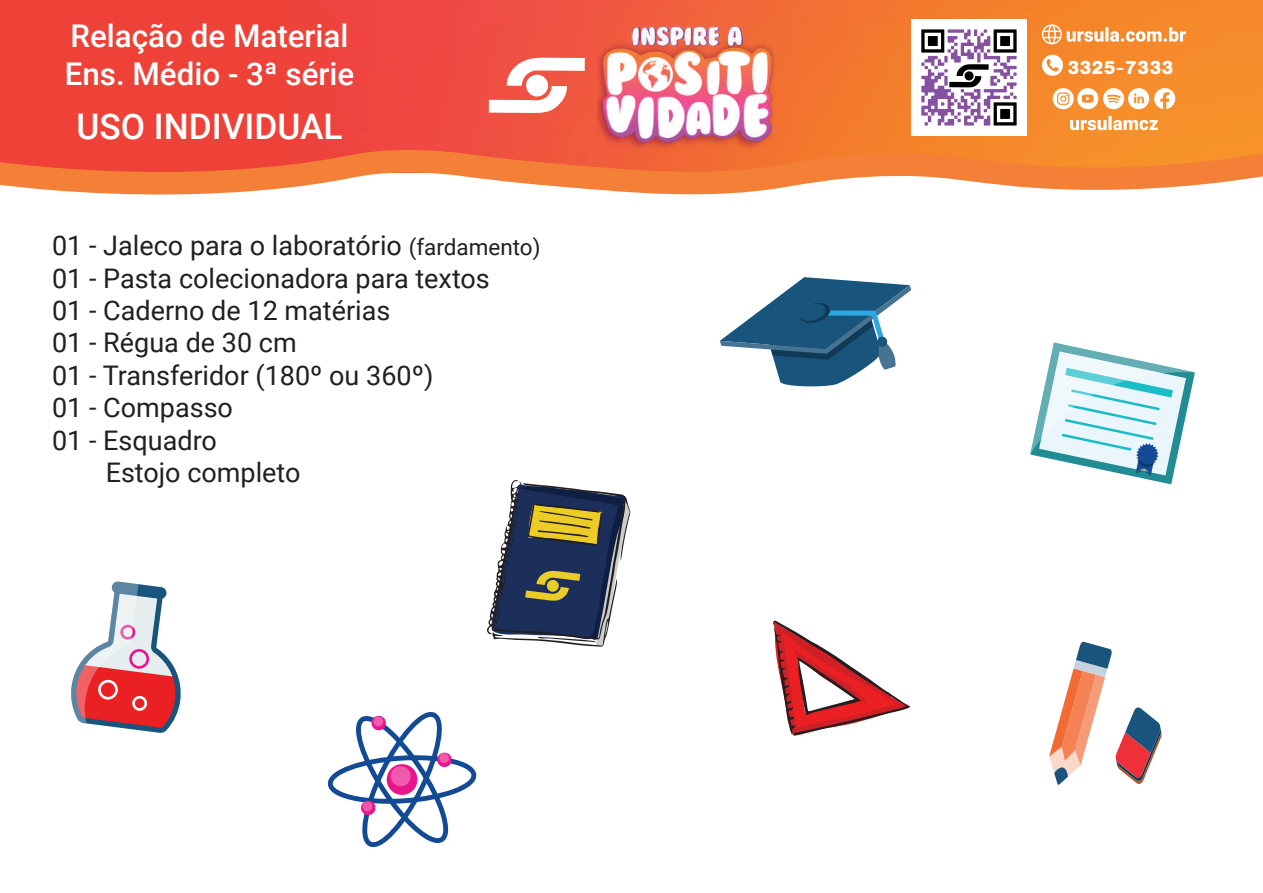
<style>
.page{position:relative;width:1263px;height:893px;background:#fff}
.page>*{position:absolute;margin:0;border:0;box-sizing:border-box;transform-origin:0 0}
.t1{font:500 35.25px "Roboto";color:#fff}
.t2{font:500 31.35px/37.5px "Roboto";color:#fff}
.t3{font:27px "Roboto";color:#231f20}
.t4{font:900 19.05px "Harabara Mais Black Harabara Mais";color:#fff}
.s1{font-size:22.5px}
</style>
<div class="page">
<svg style="left:1049px;top:641px;width:113px;height:144px"></svg>
<svg style="left:71px;top:581px;width:110px;height:152px"></svg>
<svg style="left:327px;top:712px;width:150px;height:136px"></svg>
<svg style="left:772px;top:620px;width:139px;height:116px"></svg>
<svg style="left:1030px;top:343px;width:165px;height:141px"></svg>
<svg style="left:720px;top:277px;width:191px;height:110px"></svg>
<img style="left:0;top:0;width:1263px;height:138px">
<svg style="left:0;top:138px;width:1263px;height:57px"></svg>
<svg style="left:489px;top:58px;width:96px;height:55px"></svg>
<img style="left:598px;top:20px;width:176px;height:131px">
<img style="left:911px;top:20px;width:116px;height:115px">
<svg style="left:1053px;top:88px;width:122px;height:21px"></svg>
<svg style="left:1070px;top:116px;width:88px;height:14px"></svg>
<svg style="left:1042px;top:24px;width:144px;height:20px"></svg>
<svg style="left:1042px;top:55px;width:21px;height:21px"></svg>
<svg style="left:487px;top:480px;width:144px;height:167px"></svg>
<p class="t2" style="left:65px;top:16px;width:291px">Relação de Material<br>Ens. Médio - 3ª série</p>
<h1 class="t1" style="left:76px;top:102px;width:268px">USO INDIVIDUAL</h1>
<p class="t3" style="left:52px;top:227px;width:490px">01 - Jaleco para o laboratório <span class="s1">(fardamento)</span></p>
<p class="t3" style="left:52px;top:259px;width:439px">01 - Pasta colecionadora para textos</p>
<p class="t3" style="left:52px;top:291px;width:340px">01 - Caderno de 12 matérias</p>
<p class="t3" style="left:52px;top:324px;width:246px">01 - Régua de 30 cm</p>
<p class="t3" style="left:52px;top:356px;width:383px">01 - Transferidor (180º ou 360º)</p>
<p class="t3" style="left:52px;top:389px;width:182px">01 - Compasso</p>
<p class="t3" style="left:52px;top:421px;width:166px">01 - Esquadro</p>
<p class="t3" style="left:106px;top:453px;width:196px">Estojo completo</p>
<p class="t4" style="left:1067px;top:56px;width:108px">3325-7333</p>
</div>
